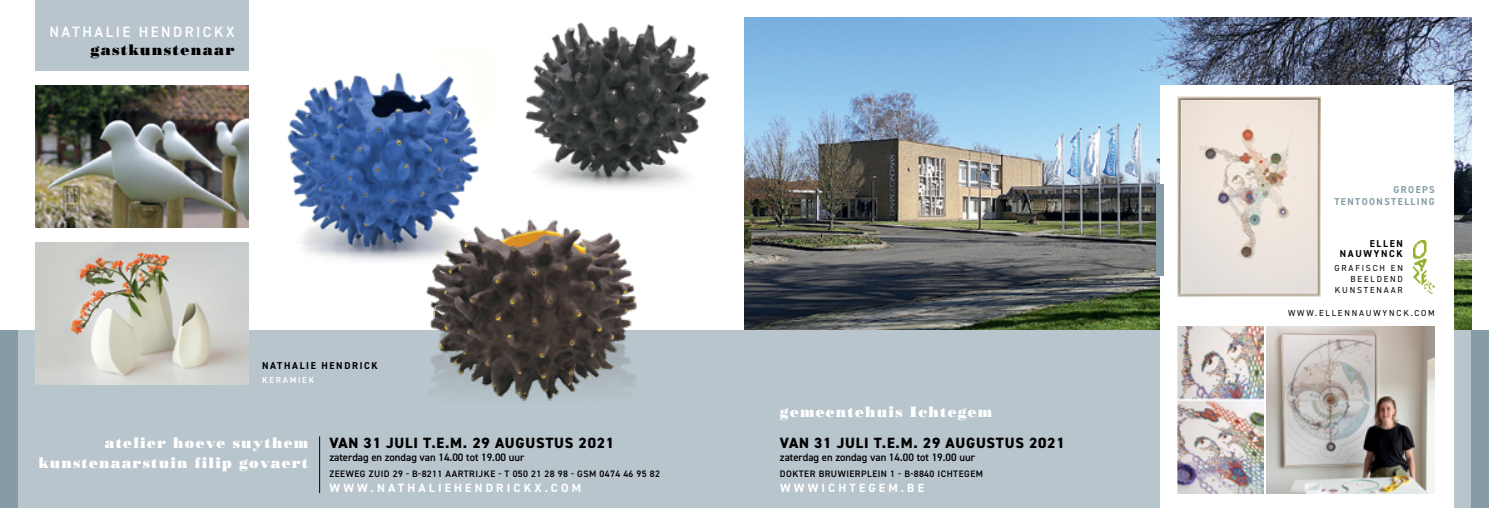
<style>
.page{position:relative;width:1489px;height:525px;background:#fff}
.page>*{position:absolute;margin:0;border:0;box-sizing:border-box;transform-origin:0 0}
.t1{font:15px/20.4px "Bodoni Poster";letter-spacing:.08em;color:#fff;text-align:right}
.t2{font:600 15px "DIN2014";letter-spacing:.17em;color:#fff}
.t3{font:15px "Bodoni Poster";letter-spacing:.08em;color:#000}
.t4{font:800 14.88px "DIN2014";letter-spacing:.05em;color:#000}
.t5{font:700 12px "DIN2014";letter-spacing:.26em;color:#fff}
.t6{font:600 10.75px "DIN2014";color:#000}
.t7{font:700 10px/10px "DIN2014";letter-spacing:.17em;color:#000;text-align:right}
.t8{font:700 10px/12.5px "DIN2014";letter-spacing:.15em;color:#859ba5;text-align:right;scale:.96 1}
.t9{font:600 9.38px "DIN2014";letter-spacing:.05em;color:#000}
.t10{font:8.75px/11.2px "DIN2014";letter-spacing:.21em;color:#000;text-align:right}
.t11{font:600 8.75px "DIN2014";letter-spacing:.2em;color:#fff}
</style>
<div class="page">
<img style="left:744px;top:18px;width:726px;height:312px">
<img style="left:525px;top:22px;width:185px;height:166px">
<img style="left:287px;top:72px;width:193px;height:189px">
<div style="left:0;top:330px;width:744px;height:177px;background:#b9c5cc"></div>
<div style="left:744px;top:330px;width:744px;height:177px;background:#b9c5cc"></div>
<div style="left:35px;top:0;width:214px;height:70px;background:#b9c5cc"></div>
<hr style="left:319px;top:436px;width:1px;height:57px;background:#000">
<div style="left:0;top:330px;width:18px;height:177px;background:#859ba5"></div>
<img style="left:35px;top:85px;width:214px;height:142px">
<img style="left:35px;top:242px;width:214px;height:142px">
<img style="left:416px;top:195px;width:221px;height:206px">
<div style="left:1160px;top:85px;width:292px;height:439px;background:#fff"></div>
<div style="left:1156px;top:185px;width:7px;height:91px;background:#859ba5"></div>
<div style="left:1470px;top:330px;width:18px;height:177px;background:#859ba5"></div>
<img style="left:1177px;top:97px;width:142px;height:199px">
<img style="left:1177px;top:326px;width:86px;height:167px">
<img style="left:1266px;top:326px;width:168px;height:167px">
<img style="left:1413px;top:240px;width:21px;height:54px">
<h1 class="t2" style="left:49px;top:21px;width:186px">NATHALIE HENDRICKX</h1>
<h1 class="t3" style="left:90px;top:41px;width:145px">gastkunstenaar</h1>
<p class="t7" style="left:262px;top:360px;width:117px">NATHALIE HENDRICK</p>
<p class="t11" style="left:262px;top:373px;width:54px">KERAMIEK</p>
<h1 class="t1" style="left:39px;top:432px;width:271px">atelier hoeve suythem kunstenaarstuin filip govaert</h1>
<h2 class="t4" style="left:329px;top:432px;width:286px">VAN 31 JULI T.E.M. 29 AUGUSTUS 2021</h2>
<p class="t6" style="left:329px;top:450px;width:196px">zaterdag en zondag van 14.00 tot 19.00 uur</p>
<p class="t9" style="left:329px;top:467px;width:332px">ZEEWEG ZUID 29 - B-8211 AARTRIJKE - T 050 21 28 98 - GSM 0474 46 95 82</p>
<p class="t5" style="left:329px;top:480px;width:253px">WWW.NATHALIEHENDRICKX.COM</p>
<h1 class="t1" style="left:780px;top:401px;width:214px">gemeentehuis Ichtegem</h1>
<h2 class="t4" style="left:780px;top:432px;width:286px">VAN 31 JULI T.E.M. 29 AUGUSTUS 2021</h2>
<p class="t6" style="left:780px;top:450px;width:196px">zaterdag en zondag van 14.00 tot 19.00 uur</p>
<p class="t9" style="left:780px;top:467px;width:204px">DOKTER BRUWIERPLEIN 1 - B-8840 ICHTEGEM</p>
<p class="t5" style="left:780px;top:480px;width:145px">WWWICHTEGEM.BE</p>
<p class="t8" style="left:1334px;top:183px;width:106px">GROEPS<br>TENTOONSTELLING</p>
<p class="t7" style="left:1339px;top:238px;width:65px">ELLEN<br>NAUWYNCK</p>
<p class="t10" style="left:1334px;top:262px;width:70px">GRAFISCH EN<br>BEELDEND<br>KUNSTENAAR</p>
<p class="t10" style="left:1287px;top:307px;width:148px">WWW.ELLENNAUWYNCK.COM</p>
</div>
